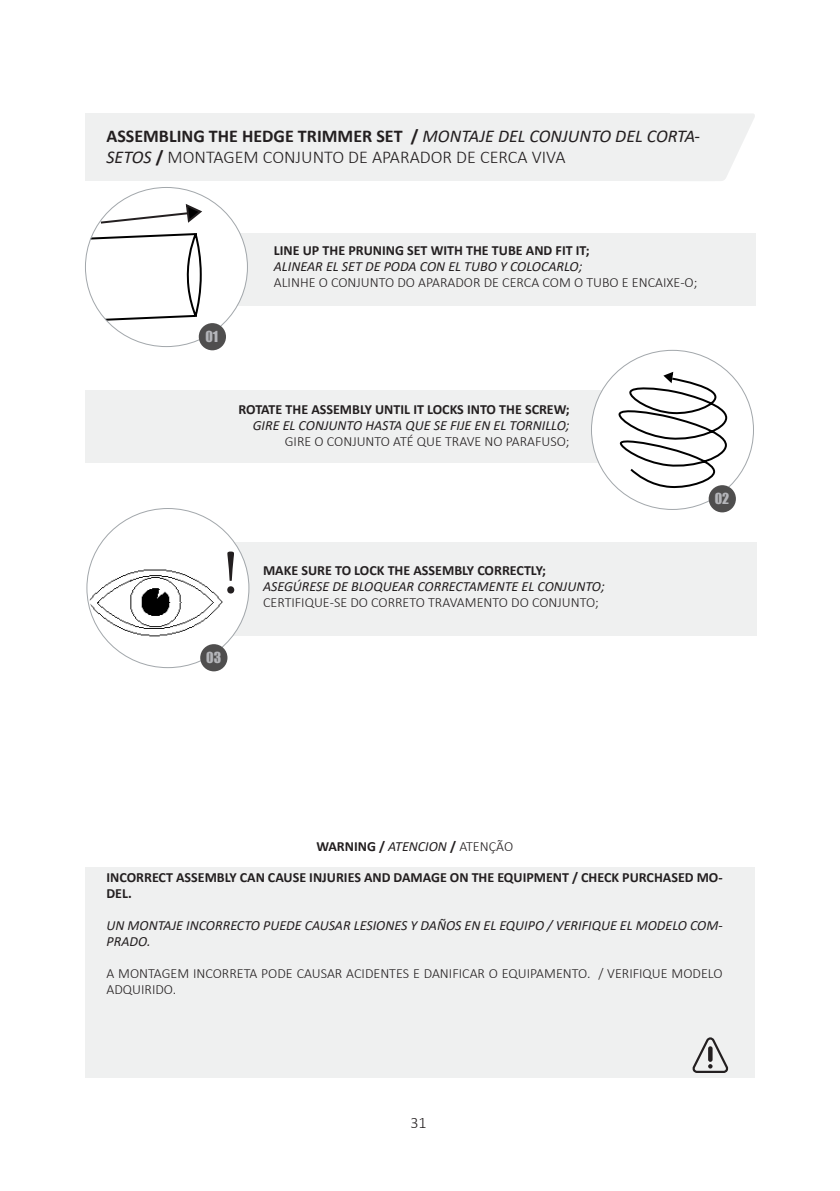
<style>
.page{position:relative;width:840px;height:1191px;background:#fff}
.page>*{position:absolute;margin:0;border:0;box-sizing:border-box;transform-origin:0 0}
.t1{font:62px "Minion Pro";color:#231f20}
.Titulo_Geral{font:300 18px/21.6px "Calibri";color:#231f20}
.t2{font:300 16px "Calibri";color:#231f20}
.t3{font:700 14px/16px "Calibri";color:#231f20}
.t4{font:300 14px/16px "Calibri";color:#231f20}
.t5{font:italic 14px/16px "Calibri";color:#231f20}
.t6{font:14px "Impact";color:#b4b5b9}
.s1{font-weight:700}
.s2{font-weight:400;font-style:italic}
.s3{font-weight:300}
</style>
<div class="page">
<div style="left:85px;top:390px;width:603px;height:72px;background:#eff0f0"></div>
<svg style="left:669px;top:113px;width:86px;height:68px"></svg>
<div style="left:85px;top:113px;width:584px;height:68px;background:#eff0f0"></div>
<div style="left:85px;top:867px;width:669px;height:210px;background:#eff0f0"></div>
<div style="left:152px;top:233px;width:603px;height:73px;background:#eff0f0"></div>
<div style="left:85px;top:187px;width:162px;height:159px;background:#fff;border-radius:50%"></div>
<svg style="left:85px;top:232px;width:117px;height:95px"></svg>
<div style="left:153px;top:542px;width:603px;height:93px;background:#eff0f0"></div>
<div style="left:87px;top:508px;width:161px;height:159px;background:#fff;border-radius:50%"></div>
<div style="left:200px;top:644px;width:27px;height:27px;background:#4f4e4e;border-radius:50%"></div>
<div style="left:591px;top:350px;width:162px;height:159px;background:#fff;border-radius:50%"></div>
<svg style="left:692px;top:1037px;width:36px;height:36px"></svg>
<div style="left:199px;top:323px;width:27px;height:27px;background:#4f4e4e;border-radius:50%"></div>
<svg style="left:615px;top:370px;width:112px;height:139px"></svg>
<div style="left:708px;top:485px;width:27px;height:27px;background:#4f4e4e;border-radius:50%"></div>
<img style="left:89px;top:565px;width:134px;height:75px">
<svg style="left:99px;top:202px;width:103px;height:22px"></svg>
<p class="Titulo_Geral" style="left:106px;top:125px;width:594px"><span class="s1">ASSEMBLING THE HEDGE TRIMMER SET /</span> <span class="s2">MONTAJE DEL CONJUNTO DEL CORTA-<br>SETOS</span> <span class="s1">/</span> MONTAGEM CONJUNTO DE APARADOR DE CERCA VIVA</p>
<p class="t6" style="left:205px;top:325px;width:14px">01</p>
<p class="t3" style="left:274px;top:242px;width:317px">LINE UP THE PRUNING SET WITH THE TUBE AND FIT IT;</p>
<p class="t5" style="left:274px;top:257px;width:310px">ALINEAR EL SET DE PODA CON EL TUBO Y COLOCARLO;</p>
<p class="t4" style="left:274px;top:274px;width:425px">ALINHE O CONJUNTO DO APARADOR DE CERCA COM O TUBO E ENCAIXE-O;</p>
<p class="t3" style="left:238px;top:401px;width:332px">ROTATE THE ASSEMBLY UNTIL IT LOCKS INTO THE SCREW;</p>
<p class="t5" style="left:252px;top:416px;width:318px">GIRE EL CONJUNTO HASTA QUE SE FIJE EN EL TORNILLO;</p>
<p class="t4" style="left:285px;top:433px;width:286px">GIRE O CONJUNTO ATÉ QUE TRAVE NO PARAFUSO;</p>
<p class="t1" style="left:222px;top:531px;width:19px">!</p>
<p class="t6" style="left:206px;top:646px;width:16px">03</p>
<p class="t3" style="left:263px;top:562px;width:284px">MAKE SURE TO LOCK THE ASSEMBLY CORRECTLY;</p>
<p class="t5" style="left:263px;top:578px;width:343px">ASEGÚRESE DE BLOQUEAR CORRECTAMENTE EL CONJUNTO;</p>
<p class="t4" style="left:263px;top:594px;width:337px">CERTIFIQUE-SE DO CORRETO TRAVAMENTO DO CONJUNTO;</p>
<p class="t6" style="left:714px;top:488px;width:16px">02</p>
<p class="t3" style="left:316px;top:838px;width:198px">WARNING / <span class="s2">ATENCION</span> / <span class="s3">ATENÇÃO</span></p>
<p class="t3" style="left:106px;top:868px;width:617px">INCORRECT ASSEMBLY CAN CAUSE INJURIES AND DAMAGE ON THE EQUIPMENT / CHECK PURCHASED MO-<br>DEL.</p>
<p class="t5" style="left:106px;top:916px;width:617px">UN MONTAJE INCORRECTO PUEDE CAUSAR LESIONES Y DAÑOS EN EL EQUIPO / VERIFIQUE EL MODELO COM-<br>PRADO.</p>
<p class="t4" style="left:106px;top:964px;width:617px">A MONTAGEM INCORRETA PODE CAUSAR ACIDENTES E DANIFICAR O EQUIPAMENTO. / VERIFIQUE MODELO<br>ADQUIRIDO.</p>
<p class="t2" style="left:410px;top:1112px;width:18px">31</p>
</div>
